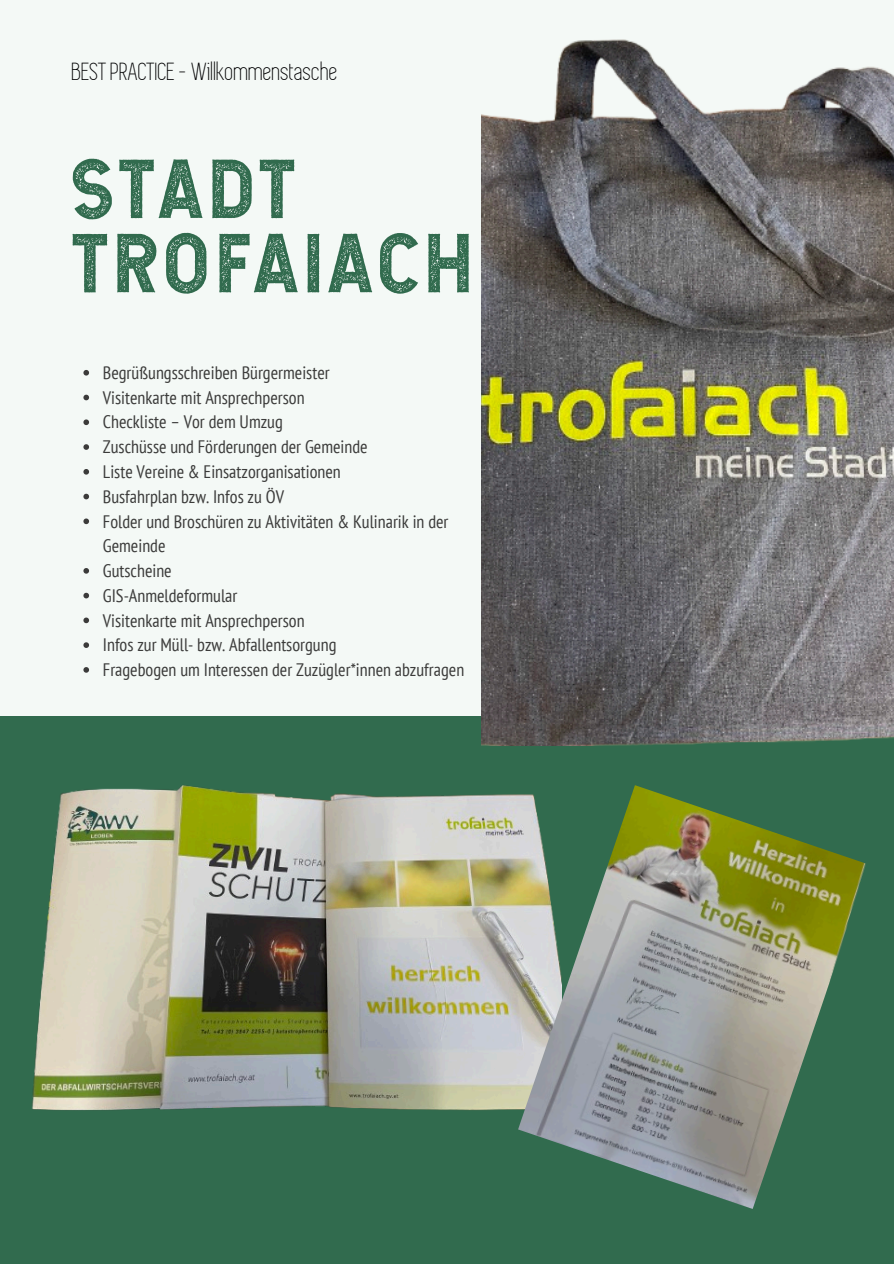
<style>
.page{position:relative;width:894px;height:1264px;background:#fff}
.page>*{position:absolute;margin:0;border:0;box-sizing:border-box;transform-origin:0 0}
.t1{font:79.5px/74.2px "Hansief Rough";letter-spacing:.07em;color:#316b4e}
.t2{font:25.8px "Simplifica";color:#000001}
.t3{font:condensed 18px/24.8px "PT Sans";color:#3b3b3a}
</style>
<div class="page">
<div style="left:0;top:0;width:893px;height:1263px;background:#f4f9f6"></div>
<div style="left:0;top:716px;width:893px;height:547px;background:#316b4e"></div>
<img style="left:481px;top:39px;width:412px;height:706px">
<img style="left:32px;top:733px;width:529px;height:378px">
<img style="left:518px;top:785px;width:348px;height:423px">
<svg style="left:83px;top:370px;width:6px;height:5px"></svg>
<svg style="left:83px;top:395px;width:6px;height:5px"></svg>
<svg style="left:83px;top:419px;width:6px;height:6px"></svg>
<svg style="left:83px;top:444px;width:6px;height:6px"></svg>
<svg style="left:83px;top:469px;width:6px;height:5px"></svg>
<svg style="left:83px;top:494px;width:6px;height:5px"></svg>
<svg style="left:83px;top:518px;width:6px;height:6px"></svg>
<svg style="left:83px;top:568px;width:6px;height:5px"></svg>
<svg style="left:83px;top:593px;width:6px;height:5px"></svg>
<svg style="left:83px;top:617px;width:6px;height:6px"></svg>
<svg style="left:83px;top:642px;width:6px;height:6px"></svg>
<svg style="left:83px;top:667px;width:6px;height:5px"></svg>
<p class="t2" style="left:72px;top:60px;width:267px">BESTPRACTICE-Wilkommenstasche</p>
<p class="t1" style="left:72px;top:150px;width:403px">STADT<br>TROFAIACH</p>
<p class="t3" style="left:103px;top:360px;width:228px">Begrüßungsschreiben Bürgermeister</p>
<p class="t3" style="left:103px;top:384px;width:203px">Visitenkarte mit Ansprechperson</p>
<h1 class="t3" style="left:103px;top:409px;width:181px">Checkliste – Vor dem Umzug</h1>
<p class="t3" style="left:103px;top:434px;width:266px">Zuschüsse und Förderungen der Gemeinde</p>
<p class="t3" style="left:103px;top:459px;width:239px">Liste Vereine &amp; Einsatzorganisationen</p>
<p class="t3" style="left:103px;top:483px;width:183px">Busfahrplan bzw. Infos zu ÖV</p>
<p class="t3" style="left:103px;top:508px;width:347px">Folder und Broschüren zu Aktivitäten &amp; Kulinarik in der<br>Gemeinde</p>
<p class="t3" style="left:103px;top:558px;width:70px">Gutscheine</p>
<p class="t3" style="left:103px;top:582px;width:136px">GIS-Anmeldeformular</p>
<p class="t3" style="left:103px;top:607px;width:203px">Visitenkarte mit Ansprechperson</p>
<p class="t3" style="left:103px;top:632px;width:235px">Infos zur Müll- bzw. Abfallentsorgung</p>
<p class="t3" style="left:103px;top:657px;width:363px">Fragebogen um Interessen der Zuzügler*innen abzufragen</p>
</div>
